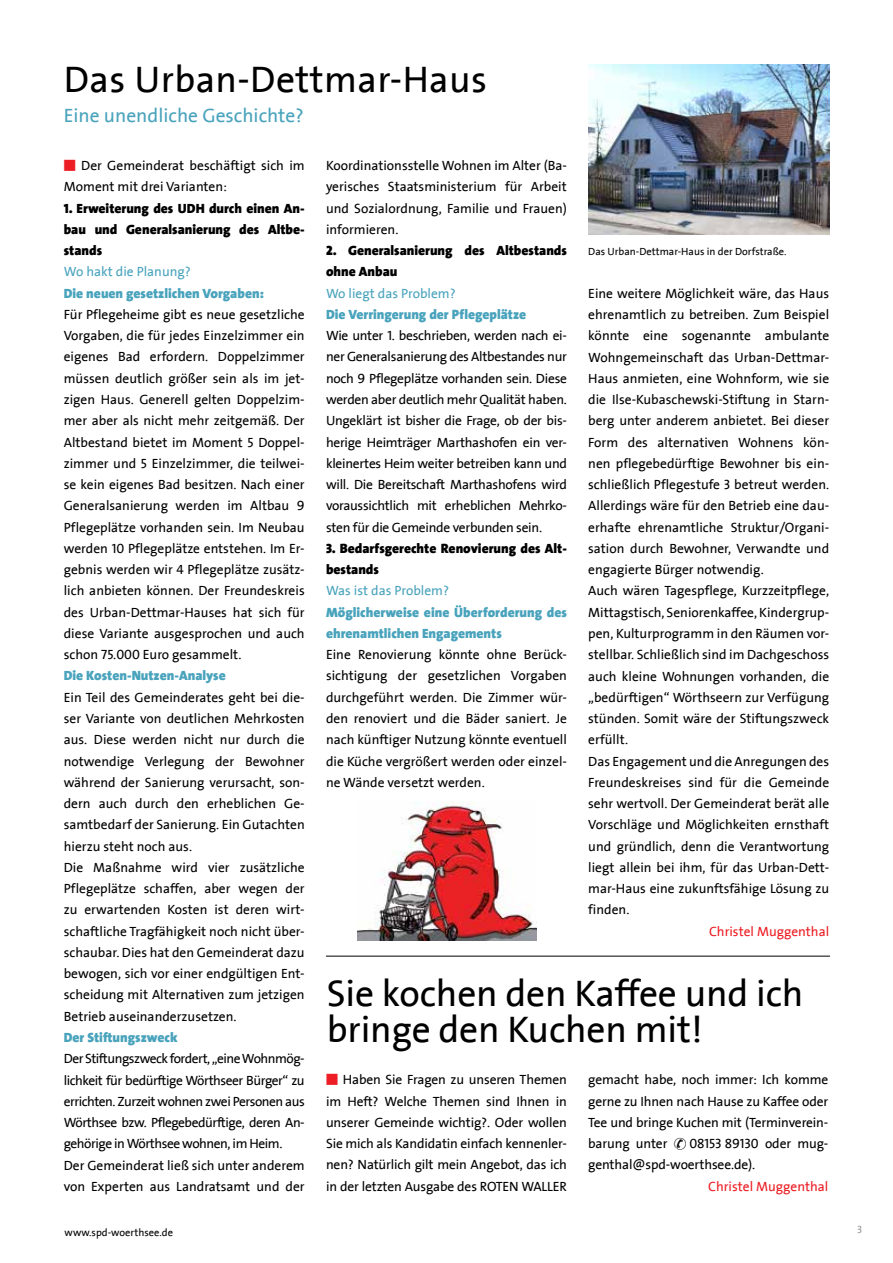
<style>
.page{position:relative;width:893px;height:1263px;background:#fff}
.page>*{position:absolute;margin:0;border:0;box-sizing:border-box;transform-origin:0 0}
.t1{font:37.5px/36px "SPD2002 The Sans";letter-spacing:-.005em;color:#000}
.t2{font:19.5px "SPD2002 The Sans";color:#49a3bc}
.t3{font:13.5px/21.3px "SPD2002 The Sans";color:#000;text-align:justify}
.t4{font:13.5px/21.3px "SPD2002 The Sans";letter-spacing:-.035em;color:#000}
.t5{font:900 13.5px/21.3px "SPD The Sans";color:#49a3bc}
.t6{font:900 13.5px/21.3px "SPD The Sans";color:#000}
.t7{font:13.5px "SPD2002 The Sans";color:#49a3bc}
.t8{font:13.5px "SPD2002 The Sans";color:#ed1d24}
.t9{font:10.5px "SPD2002 The Sans";color:#000}
.t10{font:10.5px "SPD2002 The Sans";color:#939598}
.s1{color:#ed1d24}
</style>
<div class="page">
<img style="left:588px;top:65px;width:241px;height:170px">
<hr style="left:326px;top:956px;width:504px;height:1px;background:#000">
<img style="left:358px;top:801px;width:178px;height:139px">
<h1 class="t1" style="left:64px;top:63px;width:425px">Das Urban-Dettmar-Haus</h1>
<h2 class="t2" style="left:64px;top:105px;width:242px">Eine unendliche Geschichte?</h2>
<p class="t3" style="left:64px;top:155px;width:242px"><span class="s1">■</span> Der Gemeinderat beschäftigt sich im<br>Moment mit drei Varianten:</p>
<p class="t6" style="left:64px;top:197px;width:242px;text-align:justify">1. Erweiterung des UDH durch einen An&shy;bau und Generalsanierung des Altbe&shy;stands</p>
<p class="t7" style="left:64px;top:265px;width:129px">Wo hakt die Planung?</p>
<p class="t5" style="left:64px;top:283px;width:202px">Die neuen gesetzlichen Vorgaben:</p>
<p class="t3" style="left:64px;top:304px;width:242px">Für Pflegeheime gibt es neue gesetzliche Vorgaben, die für jedes Einzelzimmer ein eigenes Bad erfordern. Doppelzimmer müssen deutlich größer sein als im jet&shy;zigen Haus. Generell gelten Doppelzim&shy;mer aber als nicht mehr zeitgemäß. Der Altbestand bietet im Moment 5 Doppel&shy;zimmer und 5 Einzelzimmer, die teilwei&shy;se kein eigenes Bad besitzen. Nach einer Generalsanierung werden im Altbau 9<br>Pflegeplätze vorhanden sein. Im Neubau werden 10 Pflegeplätze entstehen. Im Er&shy;gebnis werden wir 4 Pflegeplätze zusätz&shy;lich anbieten können. Der Freundeskreis des Urban-Dettmar-Hauses hat sich für diese Variante ausgesprochen und auch schon 75.000 Euro gesammelt.</p>
<p class="t5" style="left:64px;top:665px;width:163px">Die Kosten-Nutzen-Analyse</p>
<p class="t3" style="left:64px;top:687px;width:242px;text-align:left">Ein Teil des Gemeinderates geht bei die&shy;ser Variante von deutlichen Mehrkosten aus. Diese werden nicht nur durch die notwendige Verlegung der Bewohner während der Sanierung verursacht, son&shy;dern auch durch den erheblichen Ge&shy;samtbedarf der Sanierung. Ein Gutachten hierzu steht noch aus.<br>Die Maßnahme wird vier zusätzliche Pflegeplätze schaffen, aber wegen der zu erwartenden Kosten ist deren wirt&shy;schaftliche Tragfähigkeit noch nicht über&shy;schaubar. Dies hat den Gemeinderat dazu bewogen, sich vor einer endgültigen Ent&shy;scheidung mit Alternativen zum jetzigen Betrieb auseinanderzusetzen.</p>
<p class="t5" style="left:64px;top:1027px;width:115px">Der Stiftungszweck</p>
<p class="t4" style="left:64px;top:1048px;width:242px">Der Stiftungszweck fordert, „eine Wohnmög&shy;lichkeit für bedürftige Wörthseer Bürger“ zu errichten. Zurzeit wohnen zwei Personen aus Wörthsee bzw. Pflegebedürftige, deren An&shy;gehörige in Wörthsee wohnen, im Heim.<br>Der Gemeinderat ließ sich unter anderem von Experten aus Landratsamt und der</p>
<p class="t3" style="left:326px;top:155px;width:242px">Koordinationsstelle Wohnen im Alter (Ba&shy;yerisches Staatsministerium für Arbeit und Sozialordnung, Familie und Frauen) informieren.</p>
<p class="t6" style="left:326px;top:240px;width:242px">2. Generalsanierung des Altbestands ohne Anbau</p>
<p class="t7" style="left:326px;top:286px;width:131px">Wo liegt das Problem?</p>
<p class="t5" style="left:326px;top:304px;width:202px">Die Verringerung der Pflegeplätze</p>
<p class="t3" style="left:326px;top:325px;width:242px">Wie unter 1. beschrieben, werden nach ei&shy;ner Generalsanierung des Altbestandes nur noch 9 Pflegeplätze vorhanden sein. Diese werden aber deutlich mehr Qualität haben.<br>Ungeklärt ist bisher die Frage, ob der bis&shy;herige Heimträger Marthashofen ein ver&shy;kleinertes Heim weiter betreiben kann und will. Die Bereitschaft Marthashofens wird voraussichtlich mit erheblichen Mehrko&shy;sten für die Gemeinde verbunden sein.</p>
<p class="t6" style="left:326px;top:538px;width:242px">3. Bedarfsgerechte Renovierung des Alt&shy;bestands</p>
<p class="t7" style="left:326px;top:584px;width:125px">Was ist das Problem?</p>
<p class="t5" style="left:326px;top:601px;width:242px">Möglicherweise eine Überforderung des ehrenamtlichen Engagements</p>
<p class="t3" style="left:326px;top:644px;width:242px">Eine Renovierung könnte ohne Berück&shy;sichtigung der gesetzlichen Vorgaben durchgeführt werden. Die Zimmer wür&shy;den renoviert und die Bäder saniert. Je nach künftiger Nutzung könnte eventuell die Küche vergrößert werden oder einzel&shy;ne Wände versetzt werden.</p>
<p class="t9" style="left:588px;top:246px;width:200px">Das Urban-Dettmar-Haus in der Dorfstraße.</p>
<p class="t3" style="left:588px;top:283px;width:242px;text-align:left">Eine weitere Möglichkeit wäre, das Haus ehrenamtlich zu betreiben. Zum Beispiel könnte eine sogenannte ambulante Wohngemeinschaft das Urban-Dettmar-Haus anmieten, eine Wohnform, wie sie die Ilse-Kubaschewski-Stiftung in Starn&shy;berg unter anderem anbietet. Bei dieser Form des alternativen Wohnens kön&shy;nen pflegebedürftige Bewohner bis ein&shy;schließlich Pflegestufe 3 betreut werden.<br>Allerdings wäre für den Betrieb eine dau&shy;erhafte ehrenamtliche Struktur/Organi&shy;sation durch Bewohner, Verwandte und engagierte Bürger notwendig.<br>Auch wären Tagespflege, Kurzzeitpflege, Mittagstisch, Seniorenkaffee, Kindergrup&shy;pen, Kulturprogramm in den Räumen vor&shy;stellbar. Schließlich sind im Dachgeschoss auch kleine Wohnungen vorhanden, die „bedürftigen“ Wörthseern zur Verfügung stünden. Somit wäre der Stiftungszweck erfüllt.<br>Das Engagement und die Anregungen des Freundeskreises sind für die Gemeinde sehr wertvoll. Der Gemeinderat berät alle Vorschläge und Möglichkeiten ernsthaft und gründlich, denn die Verantwortung liegt allein bei ihm, für das Urban-Dett&shy;mar-Haus eine zukunftsfähige Lösung zu finden.</p>
<p class="t8" style="left:709px;top:924px;width:122px">Christel Muggenthal</p>
<h1 class="t1" style="left:327px;top:976px;width:478px">Sie kochen den Kaffee und ich bringe den Kuchen mit!</h1>
<p class="t3" style="left:326px;top:1070px;width:242px"><span class="s1">■</span> Haben Sie Fragen zu unseren Themen im Heft? Welche Themen sind Ihnen in unserer Gemeinde wichtig?. Oder wollen Sie mich als Kandidatin einfach kennenler&shy;nen? Natürlich gilt mein Angebot, das ich in der letzten Ausgabe des ROTEN WALLER</p>
<p class="t3" style="left:588px;top:1070px;width:242px">gemacht habe, noch immer: Ich komme gerne zu Ihnen nach Hause zu Kaffee oder Tee und bringe Kuchen mit (Terminverein&shy;barung unter</p>
<p class="t3" style="left:588px;top:1133px;width:242px;text-indent:101px">08153 89130 oder mug&shy;genthal@spd-woerthsee.de).</p>
<p class="t8" style="left:708px;top:1179px;width:122px">Christel Muggenthal</p>
<p class="t9" style="left:65px;top:1227px;width:110px">www.spd-woerthsee.de</p>
<p class="t10" style="left:857px;top:1224px;width:7px">3</p>
</div>
